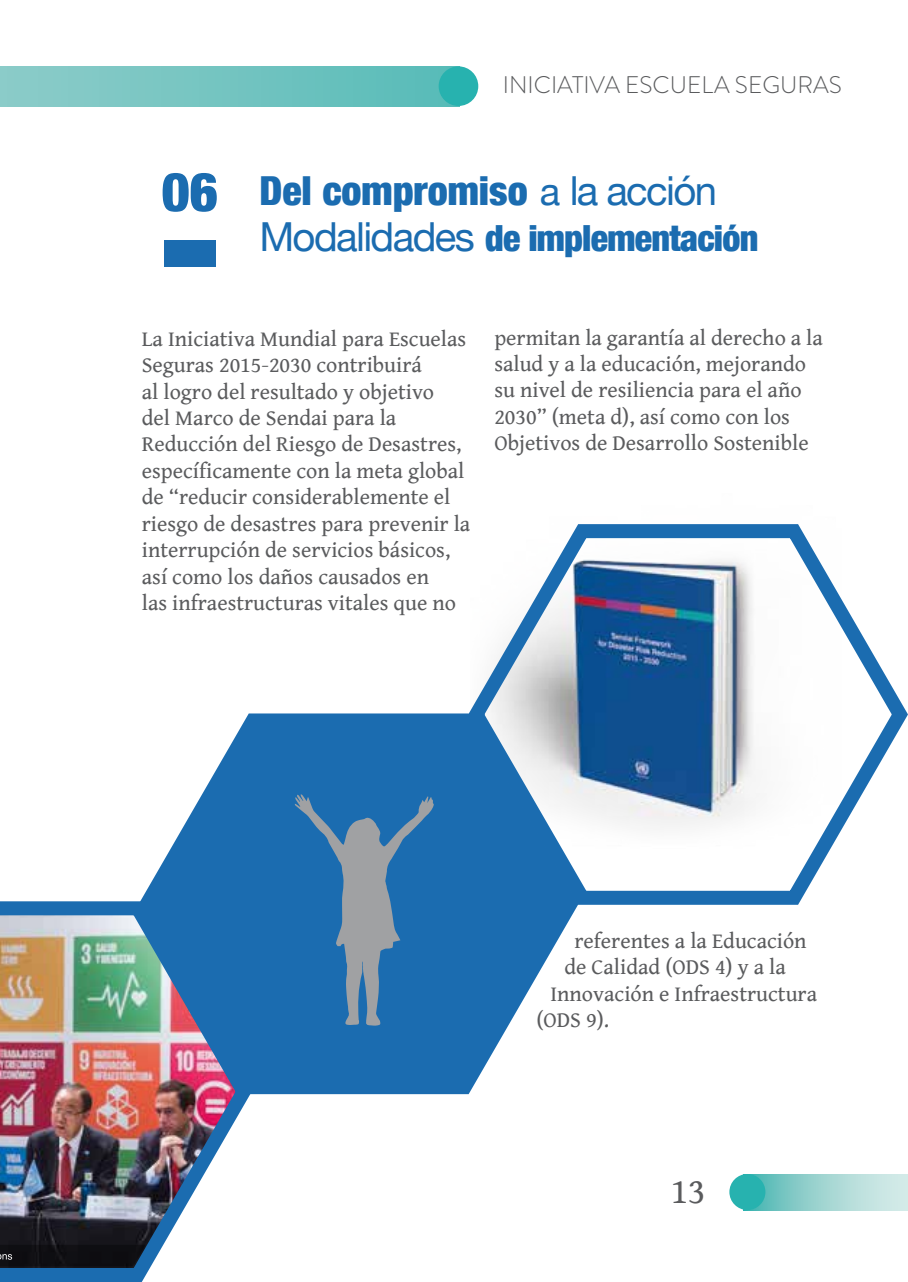
<style>
.page{position:relative;width:908px;height:1282px;background:#fff}
.page>*{position:absolute;margin:0;border:0;box-sizing:border-box;transform-origin:0 0}
.t1{font:900 condensed 54px "Helvetica Neue";color:#1b6cb0}
.t2{font:900 condensed 40px "Helvetica Neue";color:#1b6cb0}
.t3{font:900 condensed 36px "Helvetica Neue";letter-spacing:-.02em;color:#1b6cb0}
.t4{font:36px "Gentium Book Basic";color:#5a5b5d}
.t5{font:300 24px "Brandon Grotesque";color:#5a5b5d}
.t6{font:22px/26.4px "Gentium Book Basic";color:#5a5b5d}
.s1{font-weight:400;font-stretch:normal;font-size:38px}
.s2{font-weight:400;font-stretch:normal}
.s3{font-weight:400;font-stretch:normal;font-size:40px}
</style>
<div class="page">
<div style="left:0;top:67px;width:459px;height:39px;background:linear-gradient(to right,#8dccc9,#57bbb8)"></div>
<div style="left:438px;top:66px;width:40px;height:40px;background:#27b2af;border-radius:50%"></div>
<svg style="left:751px;top:1174px;width:156px;height:35px;background:#a3d6d3"></svg>
<div style="left:729px;top:1173px;width:36px;height:36px;background:#27b2af;border-radius:50%"></div>
<img style="left:0;top:901px;width:247px;height:380px">
<svg style="left:476px;top:524px;width:431px;height:381px"></svg>
<svg style="left:131px;top:701px;width:455px;height:400px"></svg>
<svg style="left:294px;top:794px;width:140px;height:231px;background:#407bac"></svg>
<div style="left:164px;top:240px;width:51px;height:27px;background:#1b6cb0"></div>
<svg style="left:0;top:1244px;width:145px;height:22px;background:#111319"></svg>
<h1 class="t1" style="left:161px;top:147px;width:58px">06</h1>
<p class="t5" style="left:502px;top:68px;width:340px">INICIATIVA ESCUELA SEGURAS</p>
<h2 class="t2" style="left:259px;top:158px;width:459px">Del compromiso <span class="s1">a</span> <span class="s2">la acción</span></h2>
<h3 class="t3" style="left:259px;top:208px;width:500px"><span class="s3">Modalidades</span> de implementación</h3>
<p class="t6" style="left:142px;top:325px;width:330px">La Iniciativa Mundial para Escuelas Seguras 2015-2030 contribuirá<br>al logro del resultado y objetivo<br>del Marco de Sendai para la Reducción del Riesgo de Desastres, específicamente con la meta global de “reducir considerablemente el riesgo de desastres para prevenir la interrupción de servicios básicos, así como los daños causados en<br>las infraestructuras vitales que no</p>
<p class="t6" style="left:494px;top:323px;width:330px">permitan la garantía al derecho a la salud y a la educación, mejorando su nivel de resiliencia para el año 2030” (meta d), así como con los Objetivos de Desarrollo Sostenible</p>
<p class="t6" style="left:574px;top:926px;width:233px">referentes a la Educación</p>
<p class="t6" style="left:564px;top:953px;width:223px">de Calidad (ODS 4) y a la</p>
<p class="t6" style="left:550px;top:979px;width:268px">Innovación e Infraestructura</p>
<p class="t6" style="left:536px;top:1005px;width:74px">(ODS 9).</p>
<h3 class="t4" style="left:670px;top:1164px;width:36px">13</h3>
</div>
